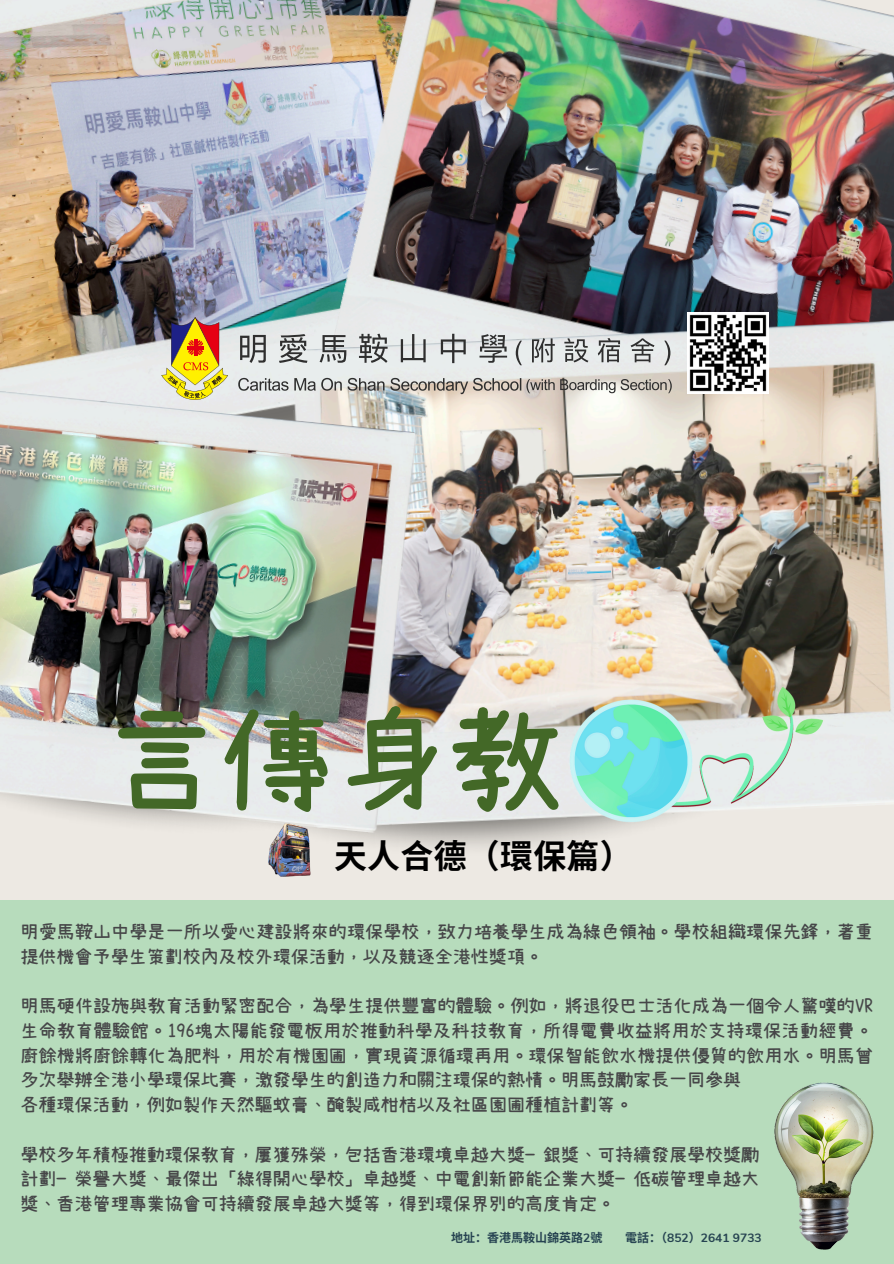
<style>
.page{position:relative;width:894px;height:1264px;background:#fff}
.page>*{position:absolute;margin:0;border:0;box-sizing:border-box;transform-origin:0 0}
.t1{font:700 114.6px "Naikai Font JP Semi";color:#436827}
.t2{font:700 32.85px "Noto Sans CJ Ksc";letter-spacing:.01em;color:#000}
.t3{font:600 18px/24.8px "Naikai Font";letter-spacing:.005em;color:#464648}
.t4{font:700 12px "Nunito";color:#264351}
.t5{font:700 12px "Noto Sans CJ Ksc";color:#264351}
.s1{font-family:"Nunito"}
.s2{font-family:"Noto Sans CJ Ksc"}
</style>
<div class="page">
<div style="left:0;top:0;width:893px;height:1263px;background:#ede9e3"></div>
<img style="left:0;top:0;width:328px;height:378px">
<img style="left:328px;top:0;width:565px;height:320px">
<img style="left:290px;top:320px;width:603px;height:513px">
<img style="left:0;top:382px;width:417px;height:451px">
<div style="left:0;top:899px;width:893px;height:364px;background:#b7dcbc"></div>
<svg style="left:240px;top:335px;width:26px;height:28px"></svg>
<svg style="left:279px;top:334px;width:28px;height:29px"></svg>
<svg style="left:319px;top:335px;width:27px;height:28px"></svg>
<svg style="left:359px;top:334px;width:28px;height:29px"></svg>
<svg style="left:400px;top:334px;width:25px;height:28px"></svg>
<svg style="left:440px;top:334px;width:25px;height:29px"></svg>
<svg style="left:479px;top:334px;width:28px;height:29px"></svg>
<svg style="left:515px;top:340px;width:6px;height:25px"></svg>
<svg style="left:532px;top:338px;width:22px;height:24px"></svg>
<svg style="left:564px;top:338px;width:24px;height:24px"></svg>
<svg style="left:597px;top:338px;width:23px;height:24px"></svg>
<svg style="left:630px;top:338px;width:24px;height:24px"></svg>
<svg style="left:664px;top:340px;width:6px;height:25px"></svg>
<svg style="left:238px;top:378px;width:50px;height:13px"></svg>
<svg style="left:294px;top:378px;width:90px;height:13px"></svg>
<svg style="left:390px;top:378px;width:164px;height:16px"></svg>
<svg style="left:560px;top:379px;width:111px;height:14px"></svg>
<svg style="left:161px;top:317px;width:67px;height:83px"></svg>
<img style="left:559px;top:668px;width:273px;height:178px">
<img style="left:774px;top:1082px;width:100px;height:168px">
<img style="left:686px;top:313px;width:81px;height:81px">
<img style="left:265px;top:821px;width:49px;height:56px">
<p class="t1" style="left:105px;top:701px;width:460px">言傳身教</p>
<p class="t2" style="left:334px;top:830px;width:300px">天人合德（環保篇）</p>
<p class="t3" style="left:21px;top:918px;width:853px">明愛馬鞍山中學是一所以愛心建設將來的環保學校，致力培養學生成為綠色領袖。學校組織環保先鋒，著重提供機會予學生策劃校內及校外環保活動，以及競逐全港性獎項。</p>
<h1 class="t3" style="left:21px;top:993px;width:853px">明馬硬件設施與教育活動緊密配合，為學生提供豐富的體驗。例如，將退役巴士活化成為一個令人驚嘆的VR生命教育體驗館。196塊太陽能發電板用於推動科學及科技教育，所得電費收益將用於支持環保活動經費。廚餘機將廚餘轉化為肥料，用於有機園圃，實現資源循環再用。環保智能飲水機提供優質的飲用水。明馬曾多次舉辦全港小學環保比賽，激發學生的創造力和關注環保的熱情。明馬鼓勵家長一同參與<br>各種環保活動，例如製作天然驅蚊膏、醃製咸柑桔以及社區園圃種植計劃等。</h1>
<p class="t3" style="left:21px;top:1141px;width:739px;text-align:justify">學校多年積極推動環保教育，屢獲殊榮，包括香港環境卓越大獎—銀獎、可持續發展學校獎勵計劃—榮譽大獎、最傑出「綠得開心學校」卓越獎、中電創新節能企業大獎—低碳管理卓越大獎、香港管理專業協會可持續發展卓越大獎等，得到環保界別的高度肯定。</p>
<h2 class="t5" style="left:451px;top:1227px;width:153px">地址：香港馬鞍山錦英路<span class="s1">2</span>號</h2>
<h2 class="t4" style="left:625px;top:1229px;width:138px"><span class="s2">電話：（</span>852<span class="s2">）</span>2641 9733</h2>
</div>
